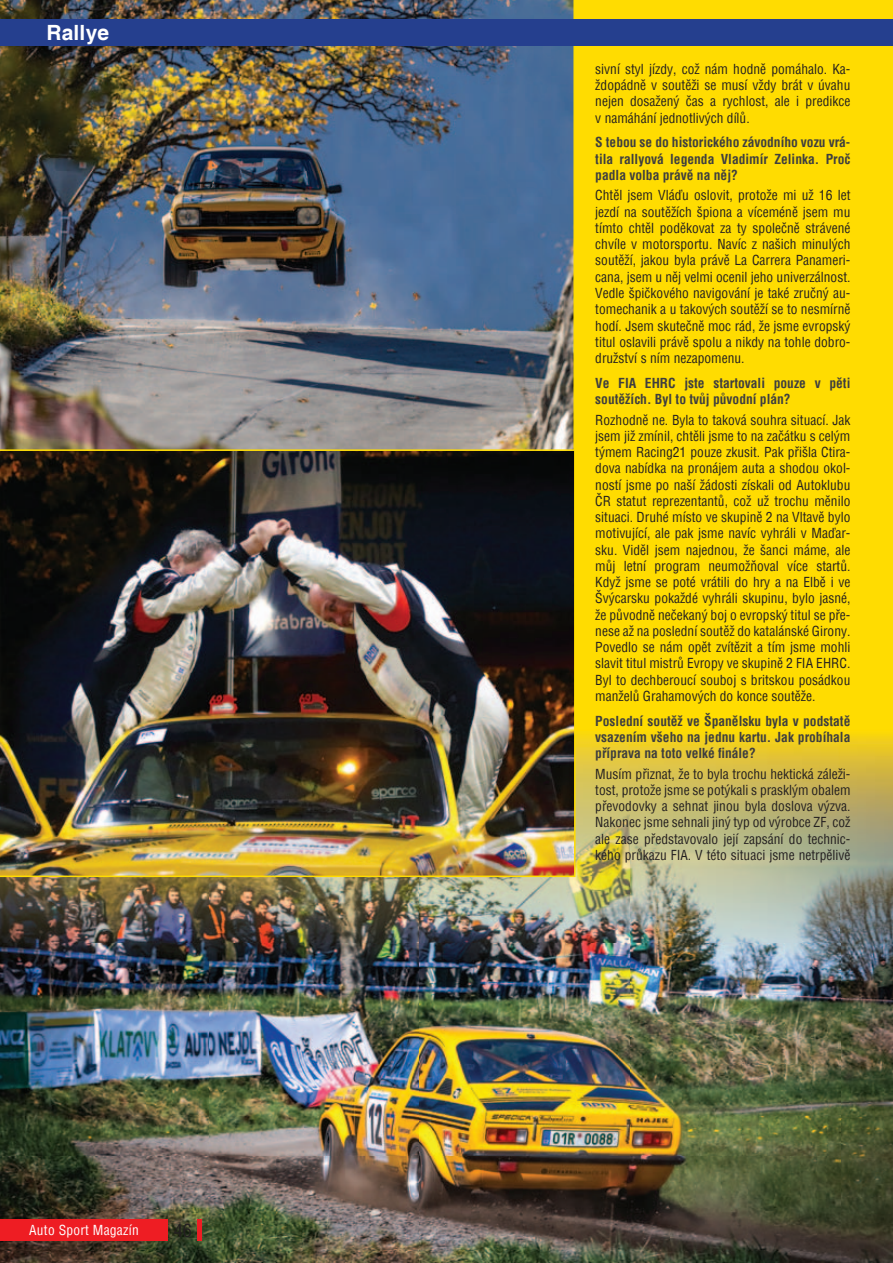
<style>
.page{position:relative;width:893px;height:1263px;background:#ffdc01}
.page>*{position:absolute;margin:0;border:0;box-sizing:border-box;transform-origin:0 0}
.t1{font:700 21px "Helvetica";letter-spacing:.01em;color:#fff}
.t2{font:condensed 18px "Helvetica";color:#231f20}
.t3{font:condensed 13.5px/16.2px "Helvetica";color:#231f20;text-align:justify}
.t4{font:700 condensed 13.5px/16.2px "Helvetica";color:#3e3e3f;text-align:justify}
.t5{font:condensed 13.5px "Helvetica";letter-spacing:.02em;color:#fff}
</style>
<div class="page">
<img style="left:0;top:733px;width:893px;height:530px">
<img style="left:0;top:451px;width:576px;height:426px">
<img style="left:0;top:0;width:575px;height:451px">
<div style="left:0;top:1219px;width:168px;height:22px;background:#ee1d23"></div>
<hr style="left:198px;top:1219px;width:4px;height:22px;background:#ee1d23">
<div style="left:0;top:19px;width:893px;height:26px;background:#253f8e"></div>
<h1 class="t1" style="left:46px;top:20px;width:64px">Rallye</h1>
<p class="t5" style="left:29px;top:1221px;width:111px">Auto Sport Magazín</p>
<h2 class="t2" style="left:174px;top:1218px;width:19px">46</h2>
<p class="t3" style="left:595px;top:61px;width:257px">sivní styl jízdy, což nám hodně pomáhalo. Ka&shy;ždopádně v soutěži se musí vždy brát v úvahu nejen dosažený čas a rychlost, ale i predikce v namáhání jednotlivých dílů.</p>
<p class="t4" style="left:595px;top:134px;width:257px">S tebou se do historického závodního vozu vrá&shy;tila rallyová legenda Vladimír Zelinka. Proč padla volba právě na něj?</p>
<p class="t3" style="left:595px;top:187px;width:257px">Chtěl jsem Vláďu oslovit, protože mi už 16 let jezdí na soutěžích špiona a víceméně jsem mu tímto chtěl poděkovat za ty společně strávené chvíle v motorsportu. Navíc z našich minulých soutěží, jakou byla právě La Carrera Panameri&shy;cana, jsem u něj velmi ocenil jeho univerzálnost.<br>Vedle špičkového navigování je také zručný au&shy;tomechanik a u takových soutěží se to nesmírně hodí. Jsem skutečně moc rád, že jsme evropský titul oslavili právě spolu a nikdy na tohle dobro&shy;družství s ním nezapomenu.</p>
<p class="t4" style="left:595px;top:375px;width:257px">Ve FIA EHRC jste startovali pouze v pěti soutěžích. Byl to tvůj původní plán?</p>
<p class="t3" style="left:595px;top:411px;width:257px">Rozhodně ne. Byla to taková souhra situací. Jak jsem již zmínil, chtěli jsme to na začátku s celým týmem Racing21 pouze zkusit. Pak přišla Ctira&shy;dova nabídka na pronájem auta a shodou okol&shy;ností jsme po naší žádosti získali od Autoklubu ČR statut reprezentantů, což už trochu měnilo situaci. Druhé místo ve skupině 2 na Vltavě bylo motivující, ale pak jsme navíc vyhráli v Maďar&shy;sku. Viděl jsem najednou, že šanci máme, ale můj letní program neumožňoval více startů.<br>Když jsme se poté vrátili do hry a na Elbě i ve Švýcarsku pokaždé vyhráli skupinu, bylo jasné, že původně nečekaný boj o evropský titul se pře&shy;nese až na poslední soutěž do katalánské Girony.<br>Povedlo se nám opět zvítězit a tím jsme mohli slavit titul mistrů Evropy ve skupině 2 FIA EHRC.<br>Byl to dechberoucí souboj s britskou posádkou manželů Grahamových do konce soutěže.</p>
<p class="t4" style="left:595px;top:713px;width:257px">Poslední soutěž ve Španělsku byla v podstatě vsazením všeho na jednu kartu. Jak probíhala příprava na toto velké finále?</p>
<p class="t3" style="left:595px;top:765px;width:257px">Musím přiznat, že to byla trochu hektická záleži&shy;tost, protože jsme se potýkali s prasklým obalem převodovky a sehnat jinou byla doslova výzva.<br>Nakonec jsme sehnali jiný typ od výrobce ZF, což ale zase představovalo její zapsání do technic&shy;kého průkazu FIA. V této situaci jsme netrpělivě</p>
</div>
